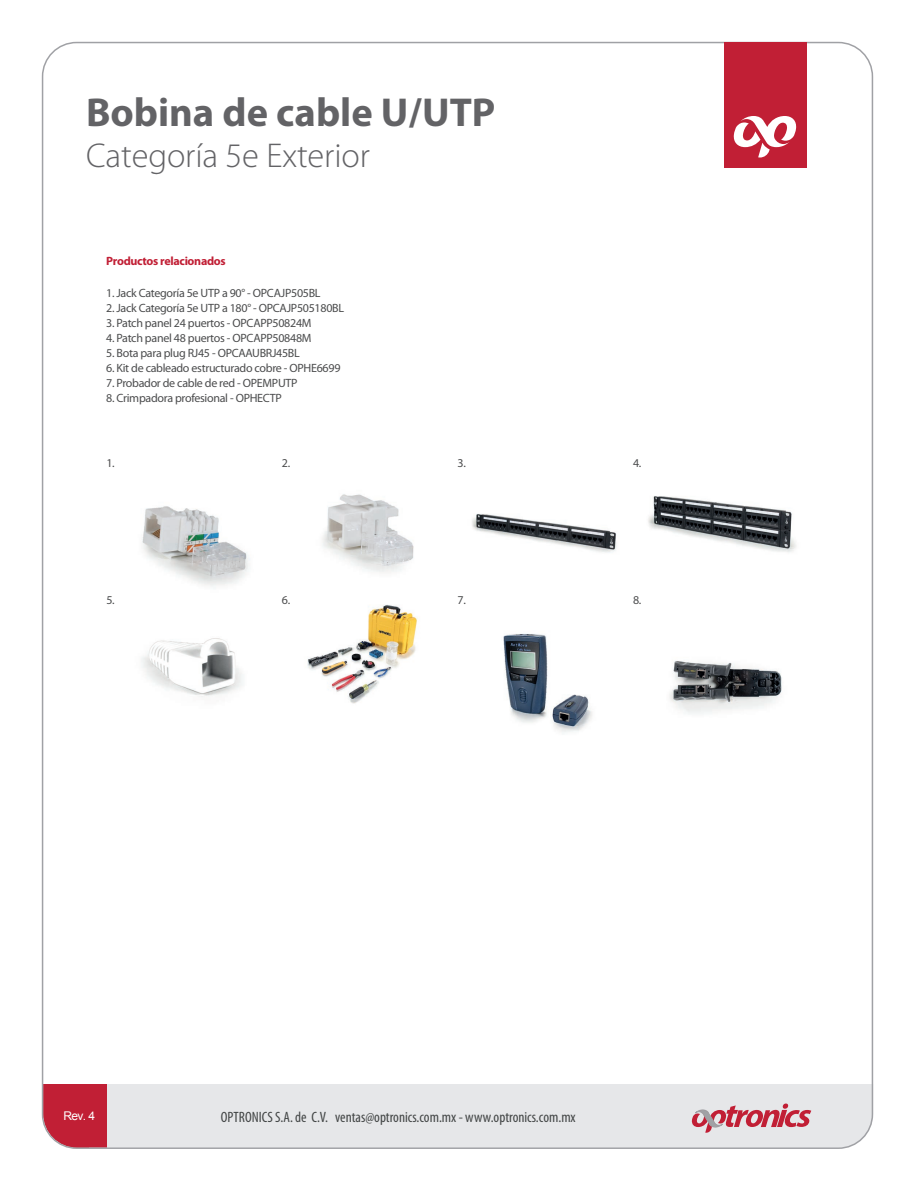
<style>
.page{position:relative;width:915px;height:1191px;background:#fff}
.page>*{position:absolute;margin:0;border:0;box-sizing:border-box;transform-origin:0 0}
.t1{font:700 40.5px "Myriad Pro";color:#636366}
.t2{font:300 34.5px "Myriad Pro";letter-spacing:-.005em;color:#636366}
.t3{font:condensed 15px "Myriad Pro";color:#424545}
.t4{font:12px "Myriad Pro";letter-spacing:-.025em;color:#4b4c4d}
.t5{font:700 12px "Myriad Pro";letter-spacing:-.025em;color:#c11f35}
.t6{font:12px "Arial";color:#fff}
</style>
<div class="page">
<div style="left:107px;top:1084px;width:765px;height:63px;background:#e6e7e9"></div>
<div style="left:43px;top:1084px;width:64px;height:63px;background:#c11f35"></div>
<svg style="left:691px;top:1103px;width:120px;height:29px"></svg>
<div style="left:723px;top:43px;width:83px;height:125px;background:#c11f35"></div>
<svg style="left:733px;top:116px;width:63px;height:41px"></svg>
<img style="left:648px;top:496px;width:148px;height:56px">
<img style="left:322px;top:494px;width:295px;height:79px">
<img style="left:142px;top:506px;width:108px;height:81px">
<img style="left:669px;top:661px;width:113px;height:53px">
<img style="left:503px;top:633px;width:89px;height:100px">
<img style="left:307px;top:604px;width:110px;height:100px">
<img style="left:141px;top:638px;width:102px;height:59px">
<h1 class="t1" style="left:86px;top:85px;width:411px">Bobina de cable U/UTP</h1>
<h2 class="t2" style="left:86px;top:136px;width:285px">Categoría 5e Exterior</h2>
<p class="t5" style="left:106px;top:253px;width:121px">Productos relacionados</p>
<p class="t4" style="left:106px;top:285px;width:216px">1. Jack Categoría 5e UTP a 90° - OPCAJP505BL</p>
<p class="t4" style="left:106px;top:300px;width:239px">2. Jack Categoría 5e UTP a 180° - OPCAJP505180BL</p>
<p class="t4" style="left:106px;top:315px;width:207px">3. Patch panel 24 puertos - OPCAPP50824M</p>
<p class="t4" style="left:106px;top:330px;width:207px">4. Patch panel 48 puertos - OPCAPP50848M</p>
<p class="t4" style="left:106px;top:345px;width:195px">5. Bota para plug RJ45 - OPCAAUBRJ45BL</p>
<p class="t4" style="left:106px;top:360px;width:236px">6. Kit de cableado estructurado cobre - OPHE6699</p>
<p class="t4" style="left:106px;top:375px;width:193px">7. Probador de cable de red - OPEMPUTP</p>
<p class="t4" style="left:106px;top:390px;width:177px">8. Crimpadora profesional - OPHECTP</p>
<p class="t4" style="left:106px;top:456px;width:10px">1.</p>
<p class="t4" style="left:282px;top:456px;width:10px">2.</p>
<p class="t4" style="left:457px;top:456px;width:10px">3.</p>
<p class="t4" style="left:632px;top:456px;width:10px">4.</p>
<p class="t4" style="left:106px;top:593px;width:10px">5.</p>
<p class="t4" style="left:282px;top:593px;width:10px">6.</p>
<p class="t4" style="left:457px;top:593px;width:10px">7.</p>
<p class="t4" style="left:632px;top:593px;width:10px">8.</p>
<p class="t6" style="left:63px;top:1108px;width:33px">Rev. 4</p>
<p class="t3" style="left:221px;top:1108px;width:356px">OPTRONICS S.A. de C.V. ventas@optronics.com.mx - www.optronics.com.mx</p>
</div>
